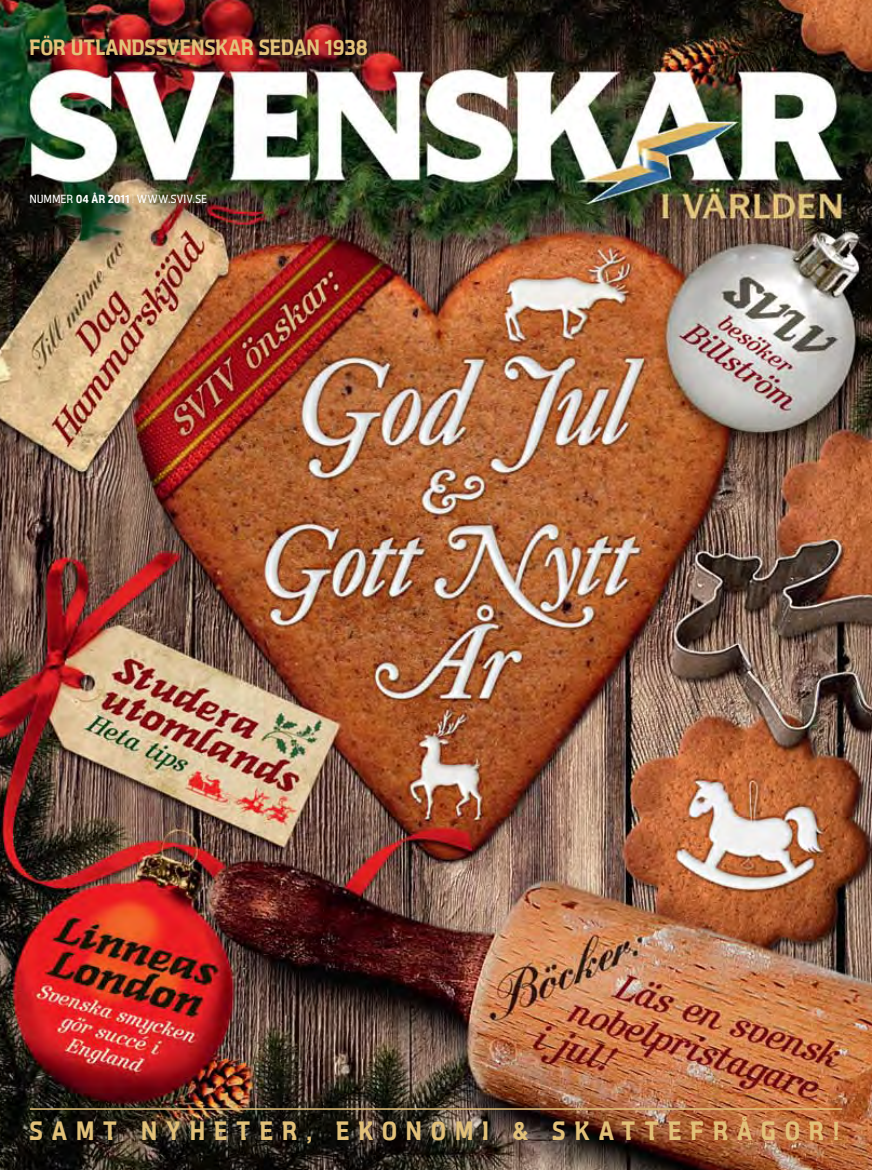
<style>
.page{position:relative;width:872px;height:1170px;background:#fff}
.page>*{position:absolute;margin:0;border:0;box-sizing:border-box;transform-origin:0 0}
.t1{font:700 27px "Aquarius";letter-spacing:.355em;color:#e3c27a}
.t2{font:700 22.5px "Aquarius";letter-spacing:.025em;color:#e3c27a}
.t3{font:500 12px "Aquarius";letter-spacing:.05em;color:#fff}
.s1{font-weight:700}
.s2{font-weight:300}
</style>
<div class="page">
<img style="left:0;top:0;width:872px;height:1169px">
<hr style="left:30px;top:1108px;width:812px;height:1px;background:#e3c27a">
<p class="t2" style="left:30px;top:35px;width:339px">FÖR UTLANDSSVENSKAR SEDAN 1938</p>
<p class="t3" style="left:30px;top:193px;width:179px">NUMMER <span class="s1">04 ÅR 2011</span> <span class="s2">I</span> WWW.SVIV.SE</p>
<p class="t1" style="left:30px;top:1116px;width:545px">SAMT NYHETER, EKONOMI &amp; SKATTE</p>
<p class="t1" style="left:691px;top:1116px;width:150px">FR ÅGOR !</p>
</div>
